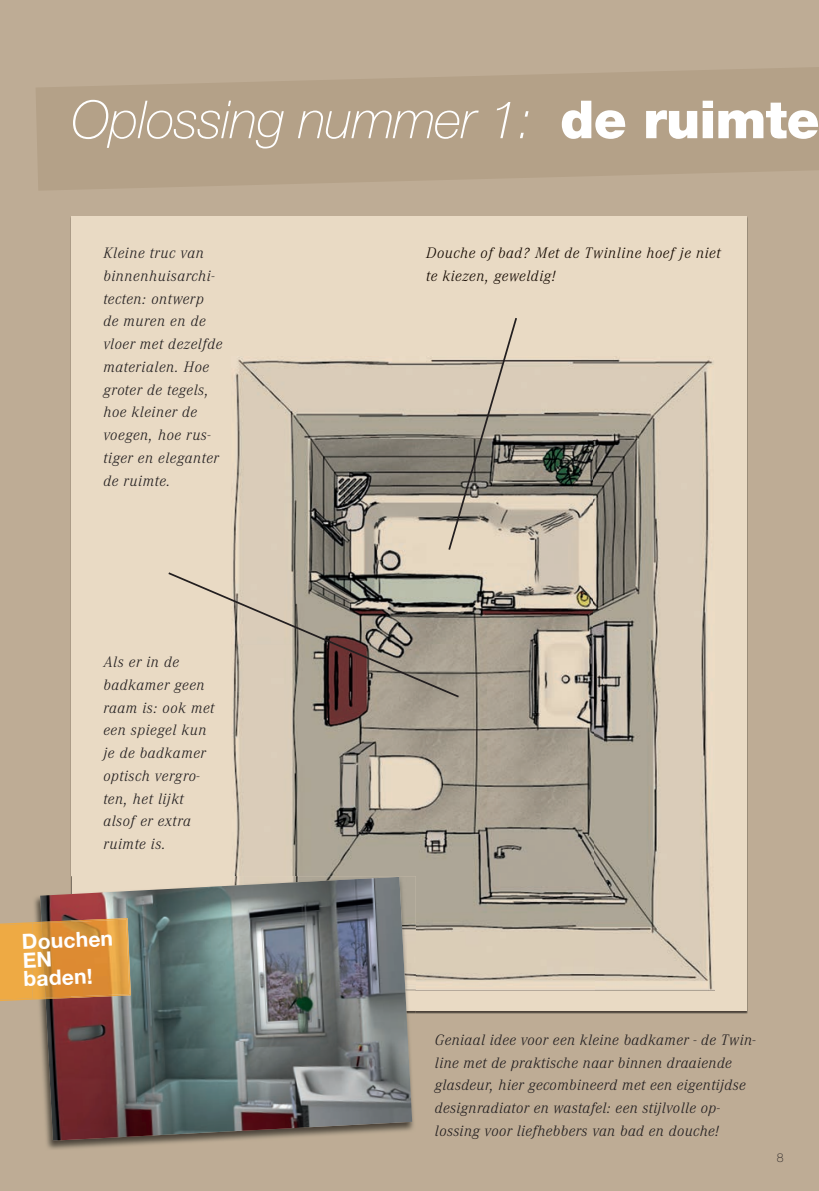
<style>
.page{position:relative;width:819px;height:1191px;background:#beac95}
.page>*{position:absolute;margin:0;border:0;box-sizing:border-box;transform-origin:0 0}
.t1{font:italic 100 52.5px "Helvetica Neue LT Std";letter-spacing:-.01em;color:#fff}
.t2{font:700 21px/18.6px "Helvetica Neue LT Std";color:#fff}
.t3{font:italic 300 15.75px/22.8px "Corporate A";letter-spacing:.03em;color:#231f20}
.t4{font:italic 300 15.75px/22.8px "Corporate A";letter-spacing:.04em;color:#140901}
.t5{font:100 12.25px "Helvetica Neue LT Std";color:#231f20}
.s1{font-weight:900;font-style:normal}
</style>
<div class="page">
<div style="left:72px;top:216px;width:675px;height:794px;background:#e9dac4"></div>
<img style="left:233px;top:358px;width:360px;height:574px">
<img style="left:593px;top:357px;width:121px;height:633px">
<img style="left:416px;top:932px;width:178px;height:58px">
<svg style="left:448px;top:318px;width:69px;height:232px"></svg>
<svg style="left:168px;top:572px;width:291px;height:125px"></svg>
<svg style="left:36px;top:67px;width:783px;height:123px;fill:#b4a188"></svg>
<img style="left:33px;top:896px;width:383px;height:253px">
<img style="left:233px;top:876px;width:183px;height:114px">
<img style="left:40px;top:877px;width:372px;height:263px">
<svg style="left:0;top:922px;width:33px;height:79px;background:#ecaa46"></svg>
<img style="left:33px;top:921px;width:8px;height:78px">
<img style="left:41px;top:918px;width:90px;height:81px">
<h1 class="t1" style="left:71px;top:89px;width:750px">Oplossing nummer 1: <span class="s1">de ruimte</span></h1>
<p class="t3" style="left:103px;top:242px;width:120px">Kleine truc van binnenhuisarchi&shy;tecten: ontwerp de muren en de vloer met dezelfde materialen. Hoe groter de tegels, hoe kleiner de voegen, hoe rus&shy;tiger en eleganter de ruimte.</p>
<p class="t3" style="left:103px;top:651px;width:112px">Als er in de badkamer geen raam is: ook met een spiegel kun je de badkamer optisch vergro&shy;ten, het lijkt alsof er extra ruimte is.</p>
<h2 class="t2" style="left:22px;top:931px;width:93px;rotate:-2deg">Douchen<br>EN baden!</h2>
<p class="t4" style="left:426px;top:242px;width:296px">Douche of bad? Met de Twinline hoef je niet te kiezen, geweldig!</p>
<p class="t3" style="left:435px;top:1028px;width:322px">Geniaal idee voor een kleine badkamer - de Twin&shy;line met de praktische naar binnen draaiende glasdeur, hier gecombineerd met een eigentijdse designradiator en wastafel: een stijlvolle op&shy;lossing voor liefhebbers van bad en douche!</p>
<p class="t5" style="left:776px;top:1150px;width:8px">8</p>
</div>
